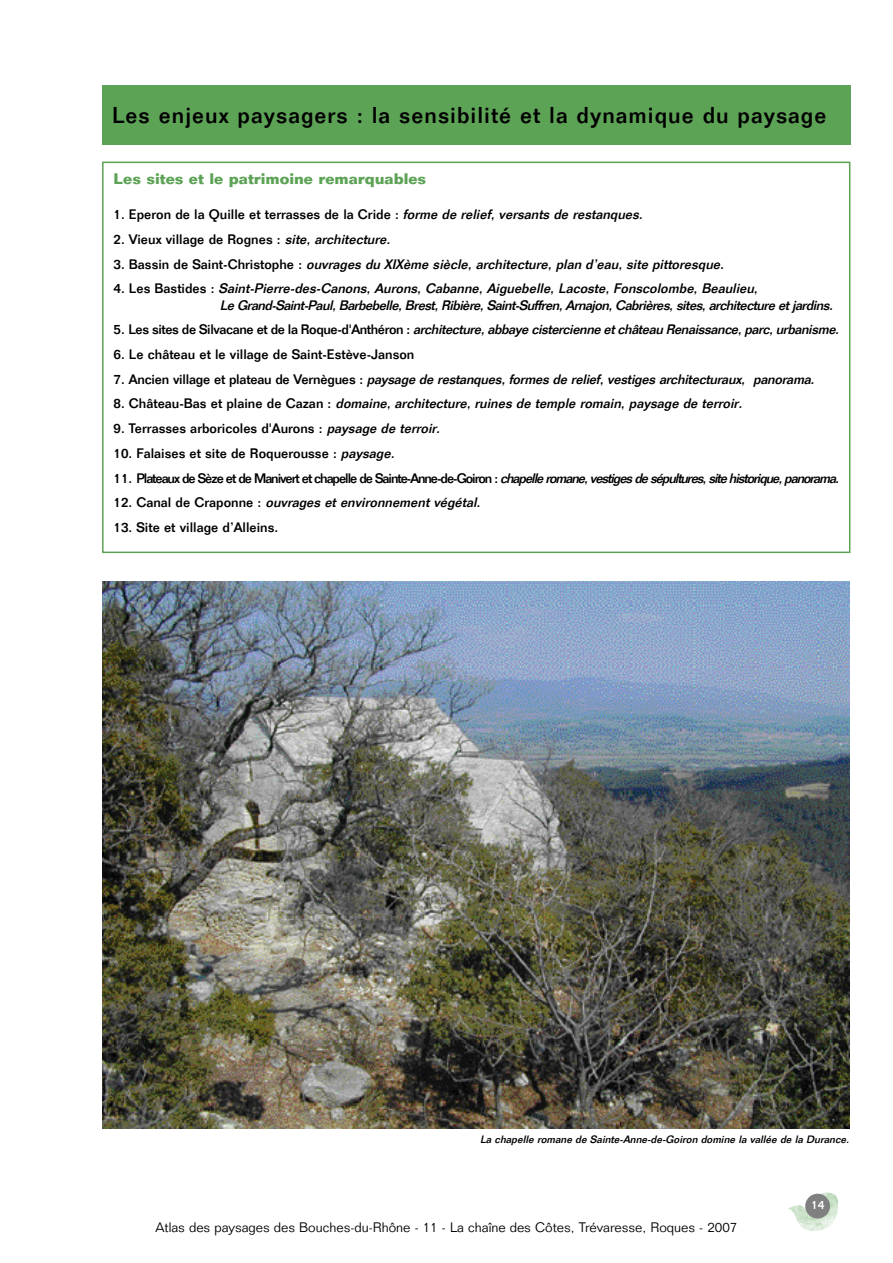
<style>
.page{position:relative;width:893px;height:1263px;background:#fff}
.page>*{position:absolute;margin:0;border:0;box-sizing:border-box;transform-origin:0 0}
.t1{font:500 22.5px "Folio";letter-spacing:.045em;color:#000}
.t2{font:700 15px "Folio";color:#5da356}
.t3{font:italic 500 13.5px/24.8px "Folio";letter-spacing:-.015em;color:#000}
.t4{font:500 13.5px/24.8px "Folio";color:#000}
.t5{font:italic 500 13.5px/24.8px "Folio";letter-spacing:-.04em;color:#000}
.t6{font:300 13.5px "Folio";color:#000}
.t7{font:500 12px "Folio";color:#fff}
.t8{font:italic 500 10.5px "Folio";color:#000}
.s1{font-style:italic}
.s2{font-style:normal}
</style>
<div class="page">
<div style="left:102px;top:162px;width:748px;height:391px;border:2px solid #5da356"></div>
<img style="left:788px;top:1192px;width:51px;height:39px">
<div style="left:805px;top:1194px;width:25px;height:24px;background:#808080;border-radius:50%"></div>
<div style="left:102px;top:85px;width:748px;height:60px;background:#5da356"></div>
<img style="left:102px;top:581px;width:748px;height:547px">
<h1 class="t1" style="left:112px;top:107px;width:716px">Les enjeux paysagers : la sensibilité et la dynamique du paysage</h1>
<p class="t2" style="left:114px;top:174px;width:314px">Les sites et le patrimoine remarquables</p>
<p class="t4" style="left:114px;top:204px;width:533px">1. Eperon de la Quille et terrasses de la Cride : <span class="s1">forme de relief, versants de restanques.</span></p>
<p class="t3" style="left:114px;top:228px;width:648px"><span class="s2">2. Vieux village de Rognes :</span> site, architecture.<br><span class="s2">3 . B a s s i n d e S a i n t - C h r i s t o p h e :</span> ouvrages du XIXème siècle, architecture, plan d’eau, site pittoresque.<br><span class="s2">4 . L e s B a s t i d e s :</span> Saint-Pierre-des-Canons, Aurons, Cabanne, Aiguebelle, Lacoste, Fonscolombe, Beaulieu,</p>
<p class="t5" style="left:114px;top:294px;width:730px;text-indent:106px">Le Grand-Saint-Paul,Barbebelle,Brest,Ribière,Saint-Suffren,Arnajon,Cabrières,sites,architecture etjardins.<br><span class="s2">5 . L e s s i t e s d e S i l v a c a n e e t d e l a R o q u e - d ' A n t h é r o n :</span> architecture,abbaye cistercienne etchâteau Renaissance,parc,urbanisme.</p>
<p class="t3" style="left:114px;top:343px;width:705px"><span class="s2">6. Le château et le village de Saint-Estève-Janson<br>7 . A n c i e n v i l l a g e e t p l a t e a u d e Ve r n è g u e s :</span> paysage de restanques, formes de relief, vestiges architecturaux, panorama.<br><span class="s2">8 . C h â t e a u - B a s e t p l a i n e d e C a z a n :</span> domaine, architecture, ruines de temple romain, paysage de terroir.</p>
<p class="t4" style="left:114px;top:417px;width:331px">9. Terrasses arboricoles d'Aurons : <span class="s1">paysage de terroir.</span></p>
<p class="t4" style="left:114px;top:442px;width:729px">10. Falaises et site de Roquerousse : <span class="s1">paysage.<br></span>1 1 . P l ate a u x d e S è z e e t d e M a n i ve rt e t c h a p e l l e d e S a i n te -An n e - d e - G o i ro n : <span class="s1">chapelleromane,vestigesdesépultures,sitehistorique,panorama.<br></span>1 2 . C a n a l d e C r a p o n n e : <span class="s1">ouvrages et environnement végétal.</span></p>
<p class="t4" style="left:114px;top:516px;width:166px">13. Site et village d’Alleins.</p>
<p class="t8" style="left:480px;top:1135px;width:372px">La chapelle romane de Sainte-Anne-de-Goiron domine la vallée de la Durance.</p>
<p class="t6" style="left:156px;top:1222px;width:583px">Atlas des paysages des Bouches-du-Rhône - 11 - La chaîne des Côtes, Trévaresse, Roques - 2007</p>
<p class="t7" style="left:811px;top:1201px;width:15px">14</p>
</div>
